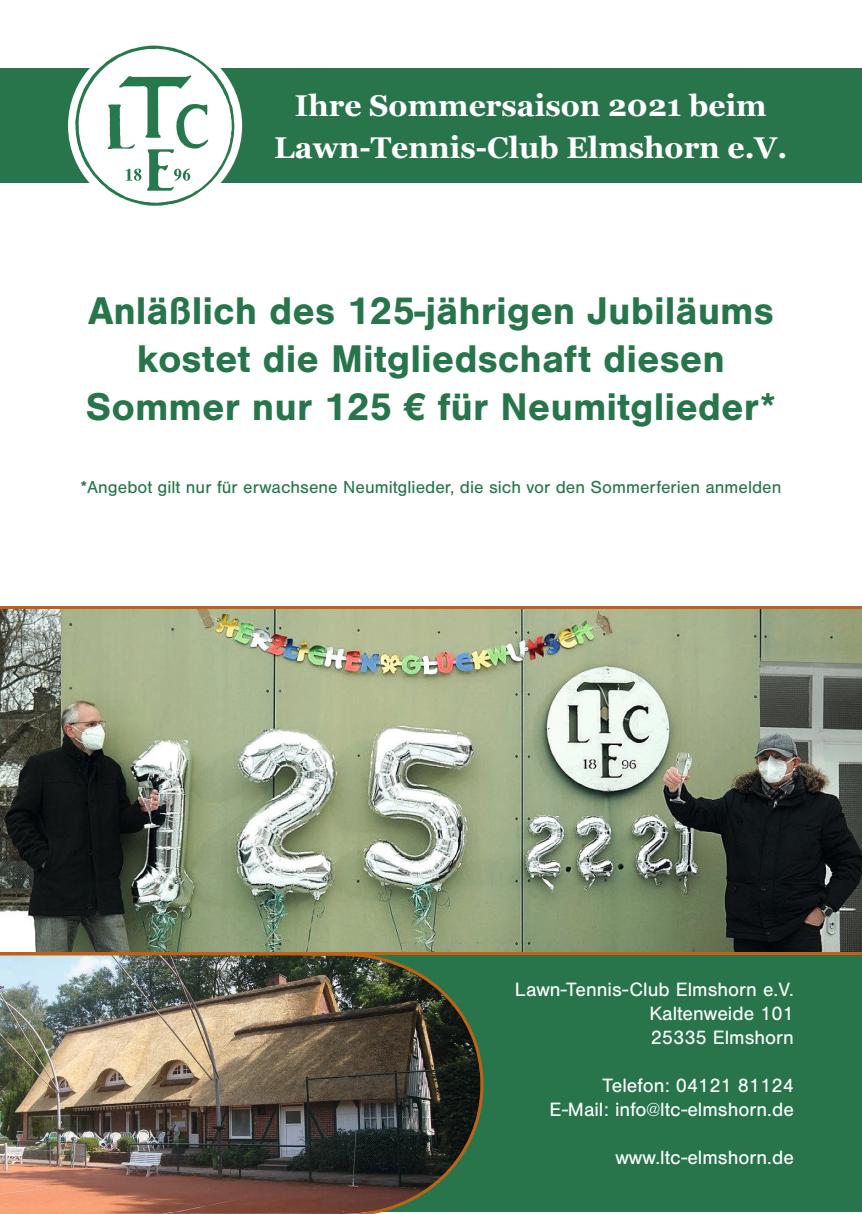
<style>
.page{position:relative;width:862px;height:1214px;background:#fff}
.page>*{position:absolute;margin:0;border:0;box-sizing:border-box;transform-origin:0 0}
.t1{font:700 40px/48px "Nimbus San";color:#28754c;text-align:center}
.t2{font:700 30px/42px "Georgia";color:#fff;text-align:center}
.t3{font:20px/24px "Nimbus San";color:#fff;text-align:justify}
.t4{font:18px "Nimbus San";color:#28754c}
</style>
<div class="page">
<img style="left:0;top:608px;width:862px;height:344px">
<div style="left:0;top:953px;width:862px;height:258px;background:#28754c"></div>
<div style="left:0;top:68px;width:862px;height:115px;background:#28754c"></div>
<div style="left:68px;top:39px;width:174px;height:174px;background:#fff;border-radius:50%"></div>
<svg style="left:75px;top:46px;width:159px;height:160px"></svg>
<img style="left:0;top:950px;width:485px;height:263px">
<hr style="left:0;top:952px;width:862px;height:2px;background:#bf6218">
<hr style="left:0;top:605px;width:862px;height:3px;background:#bf6218">
<h2 class="t2" style="left:274px;top:82px;width:514px">Ihre Sommersaison 2021 beim<br>Lawn-Tennis-Club Elmshorn e.V.</h2>
<h1 class="t1" style="left:86px;top:286px;width:691px">Anläßlich des 125-jährigen Jubiläums kostet die Mitgliedschaft diesen<br>Sommer nur 125 € für Neumitglieder*</h1>
<p class="t4" style="left:80px;top:477px;width:702px">*Angebot gilt nur für erwachsene Neumitglieder, die sich vor den Sommerferien anmelden</p>
<p class="t3" style="left:649px;top:977px;width:146px;text-indent:-134px">Lawn-Tennis-Club Elmshorn e.V.<br>Kaltenweide 101<br>25335 Elmshorn</p>
<p class="t3" style="left:549px;top:1073px;width:246px;text-align:right">Telefon: 04121 81124<br>E-Mail: info@ltc-elmshorn.de</p>
<p class="t3" style="left:615px;top:1145px;width:180px">www.ltc-elmshorn.de</p>
</div>
